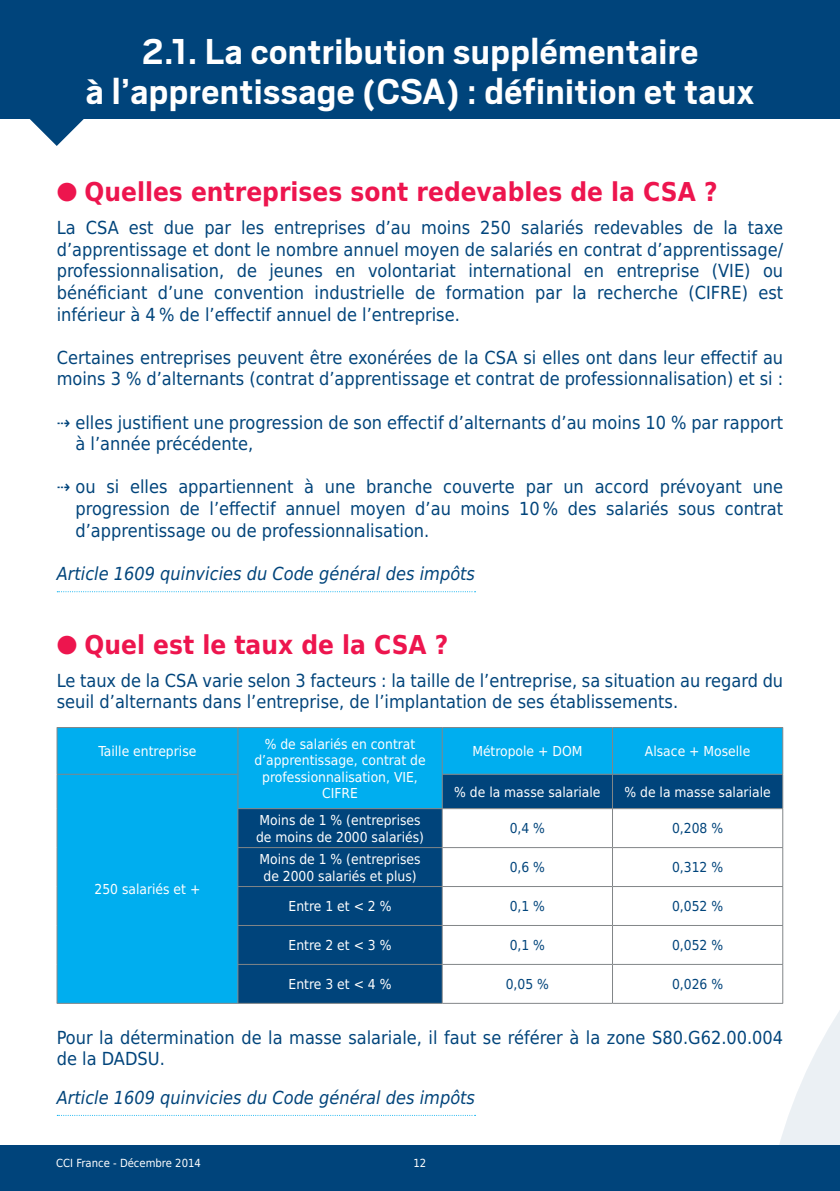
<style>
.page{position:relative;width:840px;height:1191px;background:#fff}
.page>*{position:absolute;margin:0;border:0;box-sizing:border-box;transform-origin:0 0}
.t1{font:700 40px/40px "Scout";letter-spacing:.01em;color:#fff;text-align:center}
.t2{font:700 26px "DejaVu Sans Condensed";color:#ed154e}
.t3{font:18px/21.6px "DejaVu Sans Condensed";color:#00447b}
.t4{font:italic 18px "DejaVu Sans Condensed";color:#00447b}
.t5{font:13.8px/16.4px "DejaVu Sans Condensed";color:#fff}
.t6{font:13.8px "DejaVu Sans Condensed";color:#00447b}
.t7{font:11.2px "DejaVu Sans Condensed";color:#fff}
</style>
<div class="page">
<div style="left:0;top:1145px;width:839px;height:46px;background:#00447b"></div>
<div style="left:0;top:0;width:839px;height:118px;background:#00447b"></div>
<svg style="left:29px;top:118px;width:55px;height:28px"></svg>
<svg style="left:57px;top:591px;width:418px;height:1px"></svg>
<div style="left:58px;top:728px;width:724px;height:275px;background:#00aeef"></div>
<svg style="left:238px;top:774px;width:499px;height:229px;background:#005189"></svg>
<svg style="left:442px;top:809px;width:295px;height:194px"></svg>
<hr style="left:57px;top:727px;width:181px;height:1px;background:#828688">
<hr style="left:57px;top:728px;width:1px;height:46px;background:#828688">
<hr style="left:238px;top:727px;width:204px;height:1px;background:#828688">
<hr style="left:237px;top:728px;width:1px;height:46px;background:#828688">
<hr style="left:442px;top:727px;width:170px;height:1px;background:#828688">
<hr style="left:441px;top:728px;width:1px;height:46px;background:#828688">
<hr style="left:612px;top:727px;width:170px;height:1px;background:#828688">
<hr style="left:611px;top:728px;width:1px;height:46px;background:#828688">
<hr style="left:782px;top:728px;width:1px;height:46px;background:#828688">
<hr style="left:57px;top:774px;width:181px;height:1px;background:#828688">
<hr style="left:57px;top:774px;width:1px;height:34px;background:#828688">
<hr style="left:237px;top:774px;width:1px;height:34px;background:#828688">
<hr style="left:57px;top:808px;width:1px;height:39px;background:#828688">
<hr style="left:57px;top:847px;width:1px;height:39px;background:#828688">
<hr style="left:57px;top:886px;width:1px;height:39px;background:#828688">
<hr style="left:57px;top:925px;width:1px;height:39px;background:#828688">
<hr style="left:57px;top:964px;width:1px;height:39px;background:#828688">
<hr style="left:57px;top:1003px;width:181px;height:1px;background:#828688">
<hr style="left:441px;top:774px;width:171px;height:1px;background:#828688">
<hr style="left:441px;top:774px;width:1px;height:34px;background:#828688">
<hr style="left:612px;top:774px;width:170px;height:1px;background:#828688">
<hr style="left:611px;top:774px;width:1px;height:34px;background:#828688">
<hr style="left:237px;top:808px;width:205px;height:1px;background:#828688">
<hr style="left:237px;top:809px;width:1px;height:38px;background:#828688">
<hr style="left:442px;top:808px;width:170px;height:1px;background:#828688">
<hr style="left:441px;top:809px;width:1px;height:38px;background:#828688">
<hr style="left:612px;top:808px;width:170px;height:1px;background:#828688">
<hr style="left:611px;top:809px;width:1px;height:38px;background:#828688">
<hr style="left:237px;top:847px;width:205px;height:1px;background:#828688">
<hr style="left:237px;top:848px;width:1px;height:38px;background:#828688">
<hr style="left:442px;top:847px;width:170px;height:1px;background:#828688">
<hr style="left:441px;top:848px;width:1px;height:38px;background:#828688">
<hr style="left:612px;top:847px;width:170px;height:1px;background:#828688">
<hr style="left:611px;top:848px;width:1px;height:38px;background:#828688">
<hr style="left:237px;top:886px;width:205px;height:1px;background:#828688">
<hr style="left:237px;top:887px;width:1px;height:38px;background:#828688">
<hr style="left:442px;top:886px;width:170px;height:1px;background:#828688">
<hr style="left:441px;top:887px;width:1px;height:38px;background:#828688">
<hr style="left:612px;top:886px;width:170px;height:1px;background:#828688">
<hr style="left:611px;top:887px;width:1px;height:38px;background:#828688">
<hr style="left:237px;top:925px;width:205px;height:1px;background:#828688">
<hr style="left:237px;top:925px;width:1px;height:39px;background:#828688">
<hr style="left:442px;top:925px;width:170px;height:1px;background:#828688">
<hr style="left:441px;top:925px;width:1px;height:39px;background:#828688">
<hr style="left:612px;top:925px;width:170px;height:1px;background:#828688">
<hr style="left:611px;top:925px;width:1px;height:39px;background:#828688">
<hr style="left:237px;top:964px;width:205px;height:1px;background:#828688">
<hr style="left:237px;top:964px;width:1px;height:39px;background:#828688">
<hr style="left:442px;top:964px;width:170px;height:1px;background:#828688">
<hr style="left:441px;top:964px;width:1px;height:39px;background:#828688">
<hr style="left:612px;top:964px;width:170px;height:1px;background:#828688">
<hr style="left:611px;top:964px;width:1px;height:39px;background:#828688">
<hr style="left:238px;top:1003px;width:204px;height:1px;background:#828688">
<hr style="left:442px;top:1003px;width:170px;height:1px;background:#828688">
<hr style="left:612px;top:1003px;width:170px;height:1px;background:#828688">
<svg style="left:57px;top:1114px;width:418px;height:1px"></svg>
<svg style="left:737px;top:774px;width:102px;height:371px"></svg>
<h1 class="t1" style="left:86px;top:32px;width:669px">2.1. La contribution supplémentaire<br>à l’apprentissage (CSA) : définition et taux</h1>
<h2 class="t2" style="left:57px;top:171px;width:662px">● Quelles entreprises sont redevables de la CSA ?</h2>
<p class="t3" style="left:57px;top:216px;width:727px;text-align:justify">La CSA est due par les entreprises d’au moins 250 salariés redevables de la taxe d’apprentissage et dont le nombre annuel moyen de salariés en contrat d’apprentissage/ professionnalisation, de jeunes en volontariat international en entreprise (VIE) ou bénéficiant d’une convention industrielle de formation par la recherche (CIFRE) est inférieur à 4 % de l’effectif annuel de l’entreprise.</p>
<p class="t3" style="left:57px;top:346px;width:727px">Certaines entreprises peuvent être exonérées de la CSA si elles ont dans leur effectif au moins 3 % d’alternants (contrat d’apprentissage et contrat de professionnalisation) et si :</p>
<p class="t3" style="left:75px;top:410px;width:708px;text-indent:-19px">⇢ elles justifient une progression de son effectif d’alternants d’au moins 10 % par rapport à l’année précédente,</p>
<p class="t3" style="left:75px;top:475px;width:708px;text-align:justify;text-indent:-19px">⇢ ou si elles appartiennent à une branche couverte par un accord prévoyant une progression de l’effectif annuel moyen d’au moins 10 % des salariés sous contrat d’apprentissage ou de professionnalisation.</p>
<p class="t4" style="left:57px;top:560px;width:419px">Article 1609 quinvicies du Code général des impôts</p>
<h2 class="t2" style="left:57px;top:623px;width:393px">● Quel est le taux de la CSA ?</h2>
<p class="t3" style="left:57px;top:668px;width:727px">Le taux de la CSA varie selon 3 facteurs : la taille de l’entreprise, sa situation au regard du seuil d’alternants dans l’entreprise, de l’implantation de ses établissements.</p>
<p class="t5" style="left:98px;top:742px;width:99px">Taille entreprise</p>
<p class="t5" style="left:254px;top:734px;width:173px;text-align:center">% de salariés en contrat d’apprentissage, contrat de professionnalisation, VIE,<br>CIFRE</p>
<p class="t5" style="left:472px;top:742px;width:111px">Métropole + DOM</p>
<p class="t5" style="left:644px;top:742px;width:107px">Alsace + Moselle</p>
<p class="t5" style="left:454px;top:783px;width:148px">% de la masse salariale</p>
<p class="t5" style="left:624px;top:783px;width:148px">% de la masse salariale</p>
<p class="t5" style="left:256px;top:811px;width:169px">Moins de 1 % (entreprises de moins de 2000 salariés)</p>
<p class="t6" style="left:509px;top:817px;width:37px">0,4 %</p>
<p class="t6" style="left:671px;top:817px;width:53px">0,208 %</p>
<p class="t5" style="left:259px;top:850px;width:162px">Moins de 1 % (entreprises de 2000 salariés et plus)</p>
<p class="t6" style="left:509px;top:856px;width:37px">0,6 %</p>
<p class="t6" style="left:671px;top:856px;width:53px">0,312 %</p>
<p class="t5" style="left:288px;top:897px;width:104px">Entre 1 et &lt; 2 %</p>
<p class="t6" style="left:509px;top:895px;width:37px">0,1 %</p>
<p class="t6" style="left:671px;top:895px;width:53px">0,052 %</p>
<p class="t5" style="left:288px;top:936px;width:104px">Entre 2 et &lt; 3 %</p>
<p class="t6" style="left:509px;top:934px;width:37px">0,1 %</p>
<p class="t6" style="left:671px;top:934px;width:53px">0,052 %</p>
<p class="t5" style="left:288px;top:975px;width:104px">Entre 3 et &lt; 4 %</p>
<p class="t6" style="left:505px;top:973px;width:45px">0,05 %</p>
<p class="t6" style="left:671px;top:973px;width:53px">0,026 %</p>
<p class="t3" style="left:57px;top:1025px;width:727px">Pour la détermination de la masse salariale, il faut se référer à la zone S80.G62.00.004 de la DADSU.</p>
<p class="t4" style="left:57px;top:1084px;width:419px">Article 1609 quinvicies du Code général des impôts</p>
<p class="t5" style="left:94px;top:880px;width:107px">250 salariés et +</p>
<p class="t7" style="left:56px;top:1153px;width:146px">CCI France - Décembre 2014</p>
<p class="t7" style="left:413px;top:1153px;width:14px">12</p>
</div>
